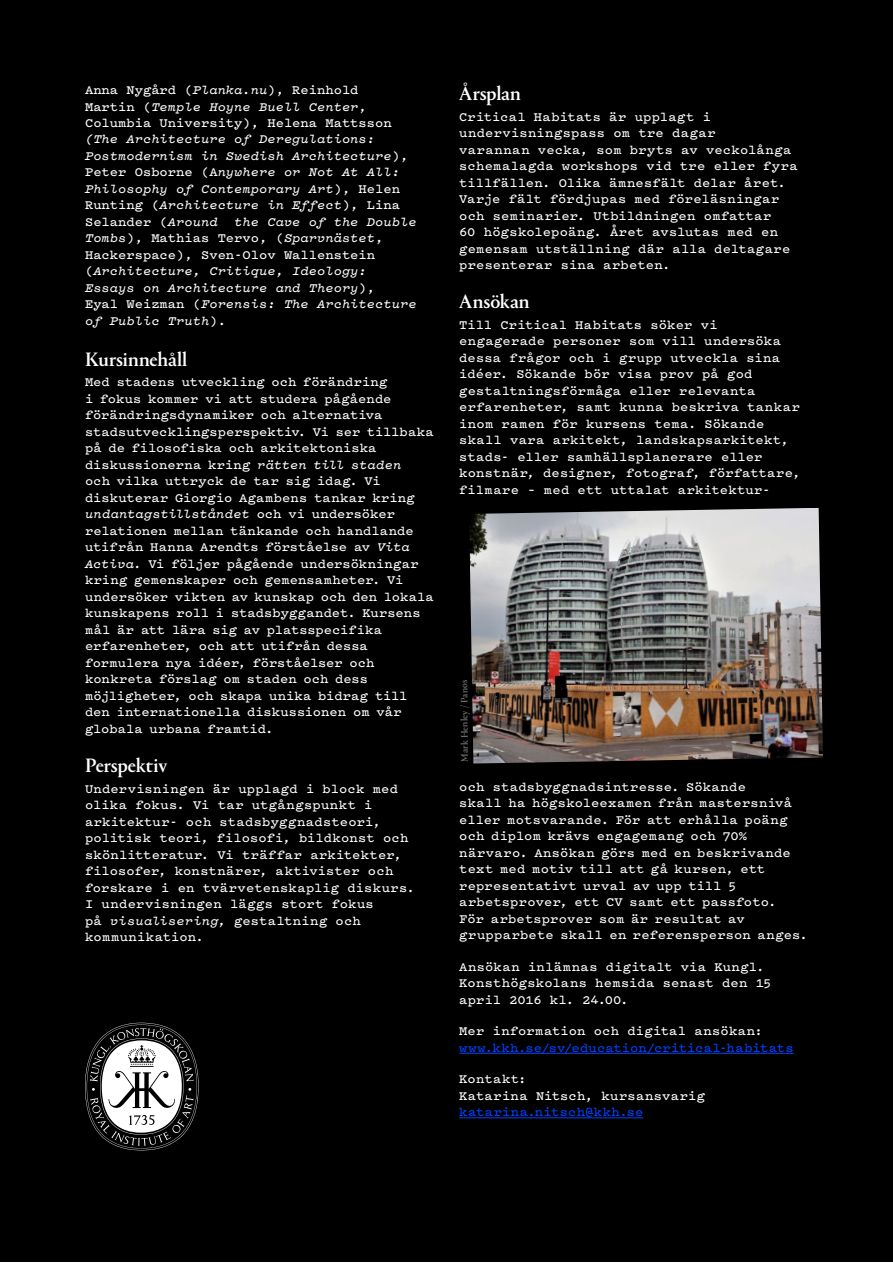
<style>
.page{position:relative;width:893px;height:1263px;background:#fff}
.page>*{position:absolute;margin:0;border:0;box-sizing:border-box;transform-origin:0 0}
.t1{font:500 20.25px "Portrait";letter-spacing:-.01em;color:#fff}
.t2{font:600 13.5px/16.5px "Pitch";letter-spacing:.01em;color:#fff}
.t3{font:italic 600 13.5px/16.5px "Pitch";color:#fff}
.t4{font:600 13.5px "Pitch";letter-spacing:.015em;color:#0042ff}
.t5{font:500 9.75px "Portrait";color:#706f6f}
.s1{font-style:italic}
.s2{font-style:normal}
</style>
<div class="page">
<div style="left:0;top:1px;width:893px;height:1261px;background:#000"></div>
<hr style="left:459px;top:1053px;width:335px;height:1px;background:#0042ff">
<hr style="left:459px;top:1117px;width:184px;height:1px;background:#0042ff">
<img style="left:469px;top:508px;width:354px;height:255px">
<svg style="left:85px;top:1023px;width:114px;height:127px"></svg>
<p class="t2" style="left:85px;top:81px;width:308px">Anna Nygård (<span class="s1">Planka.nu</span>), Reinhold<br>Martin (<span class="s1">Temple Hoyne Buell Center</span>,<br>Columbia University), Helena Mattsson</p>
<p class="t3" style="left:85px;top:131px;width:333px">(The Architecture of Deregulations:<br>Postmodernism in Swedish Architecture<span class="s2">), Peter Osborne (A</span>nywhere or Not At All:<br>Philosophy of Contemporary Art<span class="s2">), Helen Runting (</span>Architecture in Effect<span class="s2">), Lina Selander (</span>Around the Cave of the Double Tombs<span class="s2">), Mathias Tervo, (</span>Sparvnästet<span class="s2">, Hackerspace), Sven-Olov Wallenstein (</span>Architecture, Critique, Ideology:<br>Essays on Architecture and Theory<span class="s2">),<br>Eyal Weizman (</span>Forensis: The Architecture of Public Truth<span class="s2">).</span></p>
<h1 class="t1" style="left:85px;top:345px;width:104px">Kursinnehåll</h1>
<p class="t2" style="left:85px;top:373px;width:350px">Med stadens utveckling och förändring<br>i fokus kommer vi att studera pågående förändringsdynamiker och alternativa stadsutvecklingsperspektiv. Vi ser tillbaka på de filosofiska och arkitektoniska diskussionerna kring <span class="s1">rätten till staden<br></span>och vilka uttryck de tar sig idag. Vi diskuterar Giorgio Agambens tankar kring <span class="s1">undantagstillståndet</span> och vi undersöker relationen mellan tänkande och handlande utifrån Hanna Arendts förståelse av <span class="s1">Vita Activa</span>. Vi följer pågående undersökningar kring gemenskaper och gemensamheter. Vi undersöker vikten av kunskap och den lokala kunskapens roll i stadsbyggandet. Kursens mål är att lära sig av platsspecifika erfarenheter, och att utifrån dessa formulera nya idéer, förståelser och konkreta förslag om staden och dess möjligheter, och skapa unika bidrag till den internationella diskussionen om vår globala urbana framtid.</p>
<h1 class="t1" style="left:85px;top:751px;width:84px">Perspektiv</h1>
<p class="t2" style="left:85px;top:780px;width:331px">Undervisningen är upplagd i block med olika fokus. Vi tar utgångspunkt i arkitektur- och stadsbyggnadsteori, politisk teori, filosofi, bildkonst och skönlitteratur. Vi träffar arkitekter, filosofer, konstnärer, aktivister och forskare i en tvärvetenskaplig diskurs.<br>I undervisningen läggs stort fokus<br>på <span class="s1">visualisering</span>, gestaltning och kommunikation.</p>
<h1 class="t1" style="left:459px;top:79px;width:63px">Årsplan</h1>
<p class="t2" style="left:459px;top:108px;width:340px">Critical Habitats är upplagt i undervisningspass om tre dagar<br>varannan vecka, som bryts av veckolånga schemalagda workshops vid tre eller fyra tillfällen. Olika ämnesfält delar året.<br>Varje fält fördjupas med föreläsningar och seminarier. Utbildningen omfattar<br>60 högskolepoäng. Året avslutas med en gemensam utställning där alla deltagare presenterar sina arbeten.</p>
<h1 class="t1" style="left:459px;top:288px;width:72px">Ansökan</h1>
<p class="t2" style="left:459px;top:316px;width:343px">Till Critical Habitats söker vi engagerade personer som vill undersöka dessa frågor och i grupp utveckla sina idéer. Sökande bör visa prov på god gestaltningsförmåga eller relevanta erfarenheter, samt kunna beskriva tankar inom ramen för kursens tema. Sökande skall vara arkitekt, landskapsarkitekt, stads- eller samhällsplanerare eller konstnär, designer, fotograf, författare, filmare – med ett uttalat arkitektur-</p>
<p class="t5" style="left:458px;top:762px;width:84px;rotate:-90deg">Mark Henley / Panos</p>
<p class="t2" style="left:459px;top:778px;width:350px">och stadsbyggnadsintresse. Sökande<br>skall ha högskoleexamen från mastersnivå eller motsvarande. För att erhålla poäng och diplom krävs engagemang och 70% närvaro. Ansökan görs med en beskrivande text med motiv till att gå kursen, ett representativt urval av upp till 5 arbetsprover, ett CV samt ett passfoto.<br>För arbetsprover som är resultat av grupparbete skall en referensperson anges.</p>
<p class="t2" style="left:459px;top:958px;width:314px">Ansökan inlämnas digitalt via Kungl.<br>Konsthögskolans hemsida senast den 15 april 2016 kl. 24.00.</p>
<p class="t2" style="left:459px;top:1022px;width:305px">Mer information och digital ansökan:</p>
<p class="t4" style="left:459px;top:1038px;width:336px">www.kkh.se/sv/education/critical-habitats</p>
<p class="t2" style="left:459px;top:1070px;width:247px">Kontakt:<br>Katarina Nitsch, kursansvarig</p>
<p class="t4" style="left:459px;top:1103px;width:186px">katarina.nitsch@kkh.se</p>
</div>
